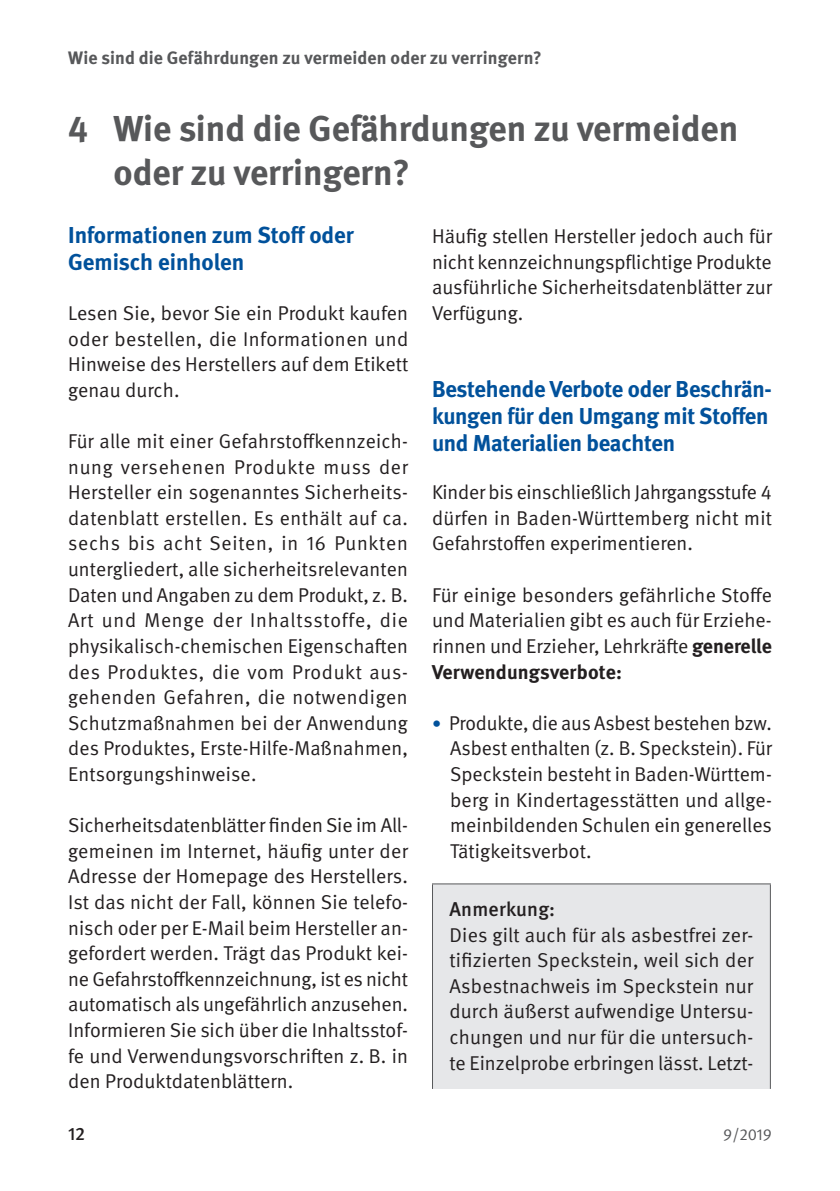
<style>
.page{position:relative;width:840px;height:1191px;background:#fff}
.page>*{position:absolute;margin:0;border:0;box-sizing:border-box;transform-origin:0 0}
.t1{font:700 36px/44px "DGUV Meta";color:#57585a}
.t2{font:700 23px/27px "DGUV Meta";letter-spacing:-.01em;color:#01519b}
.t3{font:20px/25.6px "DGUV Meta";color:#231f20;text-align:justify}
.t4{font:500 20px "DGUV Meta";letter-spacing:.01em;color:#231f20}
.t5{font:700 18px "DGUV Meta";letter-spacing:.005em;color:#57585a}
.t6{font:500 18px "DGUV Meta";color:#231f20}
.t7{font:16px "DGUV Meta";color:#57585a}
.s1{font-weight:700}
.s2{font-size:18px;color:#01519b}
</style>
<div class="page">
<div style="left:432px;top:884px;width:338px;height:205px;background:#e6e7e9"></div>
<hr style="left:432px;top:883px;width:338px;height:1px;background:#57585a">
<hr style="left:432px;top:884px;width:1px;height:205px;background:#57585a">
<hr style="left:769px;top:884px;width:1px;height:205px;background:#57585a">
<p class="t5" style="left:68px;top:47px;width:475px">Wie sind die Gefährdungen zu vermeiden oder zu verringern?</p>
<h1 class="t1" style="left:113px;top:107px;width:626px;text-indent:-45px">4 Wie sind die Gefährdungen zu vermeiden oder zu verringern?</h1>
<p class="t2" style="left:68px;top:222px;width:287px">Informationen zum Stoff oder<br>Gemisch einholen</p>
<p class="t3" style="left:68px;top:301px;width:341px">Lesen Sie, bevor Sie ein Produkt kaufen oder bestellen, die Informationen und Hinweise des Herstellers auf dem Etikett genau durch.</p>
<p class="t3" style="left:68px;top:429px;width:341px">Für alle mit einer Gefahrstoffkennzeich&shy;nung versehenen Produkte muss der Hersteller ein sogenanntes Sicherheits&shy;datenblatt erstellen. Es enthält auf ca. sechs bis acht Seiten, in 16 Punkten untergliedert, alle sicherheitsrelevanten Daten und Angaben zu dem Produkt, z. B.<br>Art und Menge der Inhaltsstoffe, die physikalisch-chemischen Eigenschaften des Produktes, die vom Produkt aus&shy;gehenden Gefahren, die notwendigen Schutzmaßnahmen bei der Anwendung des Produktes, Erste-Hilfe-Maßnahmen, Entsorgungshinweise.</p>
<p class="t3" style="left:68px;top:813px;width:341px">Sicherheitsdatenblätter finden Sie im All&shy;gemeinen im Internet, häufig unter der Adresse der Homepage des Herstellers.<br>Ist das nicht der Fall, können Sie telefo&shy;nisch oder per E-Mail beim Hersteller an&shy;gefordert werden. Trägt das Produkt kei&shy;ne Gefahrstoffkennzeichnung, ist es nicht automatisch als ungefährlich anzusehen.<br>Informieren Sie sich über die Inhaltsstof&shy;fe und Verwendungsvorschriften z. B. in den Produktdatenblättern.</p>
<p class="t3" style="left:432px;top:224px;width:341px">Häufig stellen Hersteller jedoch auch für nicht kennzeichnungspflichtige Produkte ausführliche Sicherheitsdatenblätter zur Verfügung.</p>
<p class="t2" style="left:432px;top:376px;width:339px;text-align:justify">Bestehende Verbote oder Beschrän&shy;kungen für den Umgang mit Stoffen und Materialien beachten</p>
<p class="t3" style="left:432px;top:480px;width:341px">Kinder bis einschließlich Jahrgangsstufe 4 dürfen in Baden-Württemberg nicht mit Gefahrstoffen experimentieren.</p>
<p class="t3" style="left:432px;top:582px;width:341px">Für einige besonders gefährliche Stoffe und Materialien gibt es auch für Erziehe&shy;rinnen und Erzieher, Lehrkräfte <span class="s1">generelle Verwendungsverbote:</span></p>
<p class="t3" style="left:450px;top:710px;width:323px;text-indent:-18px"><span class="s2">•</span> Produkte, die aus Asbest bestehen bzw.<br>Asbest enthalten (z. B. Speckstein). Für Speckstein besteht in Baden-Württem&shy;berg in Kindertagesstätten und allge&shy;meinbildenden Schulen ein generelles Tätigkeitsverbot.</p>
<p class="t4" style="left:449px;top:897px;width:107px">Anmerkung:</p>
<p class="t3" style="left:449px;top:922px;width:305px">Dies gilt auch für als asbestfrei zer&shy;tifizierten Speckstein, weil sich der Asbestnachweis im Speckstein nur durch äußerst aufwendige Untersu&shy;chungen und nur für die untersuch&shy;te Einzelprobe erbringen lässt. Letzt-</p>
<p class="t6" style="left:68px;top:1122px;width:18px">12</p>
<p class="t7" style="left:722px;top:1124px;width:50px">9/2019</p>
</div>
